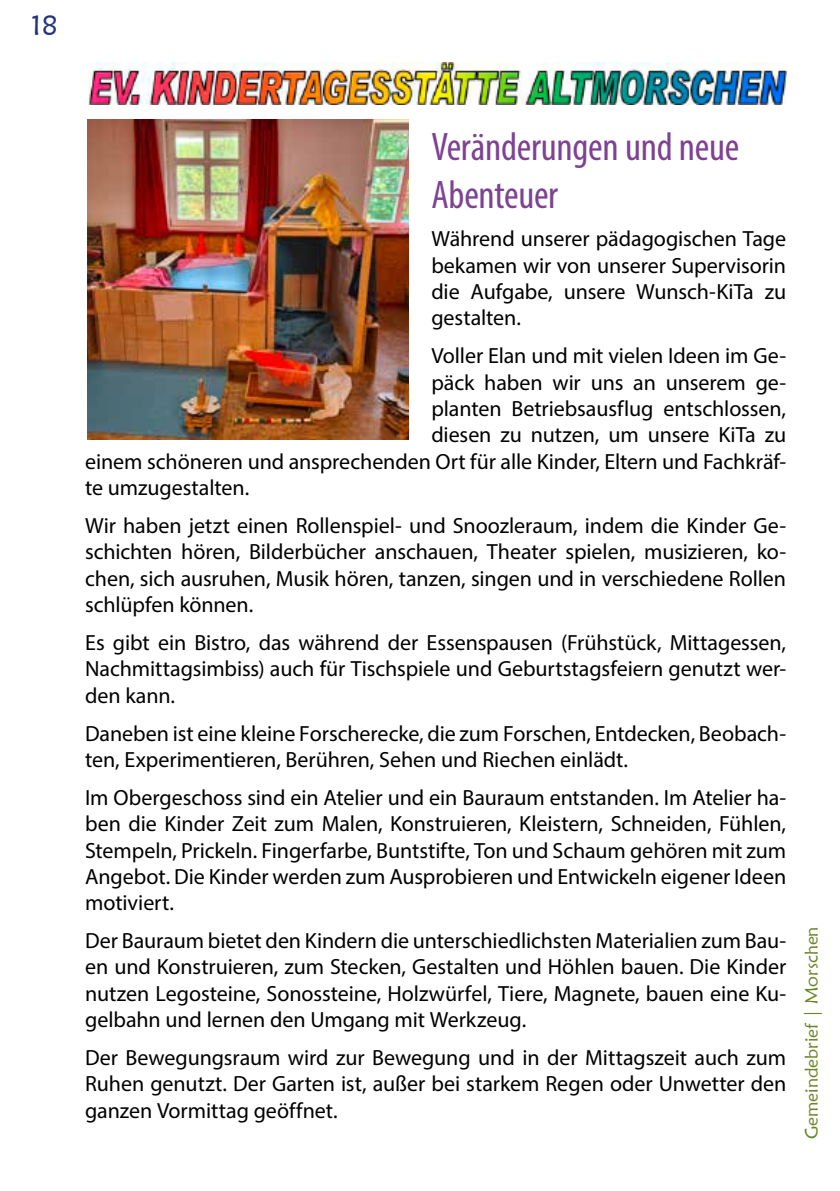
<style>
.page{position:relative;width:840px;height:1191px;background:#fff}
.page>*{position:absolute;margin:0;border:0;box-sizing:border-box;transform-origin:0 0}
.t1{font:condensed 40px/48px "Myriad Pro";letter-spacing:-.005em;color:#7e4292}
.t2{font:28px "Maiandra GD";color:#223382}
.t3{font:22px/26.4px "Myriad Pro";letter-spacing:-.005em;color:#000;text-align:justify}
.t4{font:18px "Maiandra GD";color:#6b8628}
</style>
<div class="page">
<img style="left:88px;top:63px;width:697px;height:41px">
<img style="left:88px;top:119px;width:320px;height:320px">
<p class="t2" style="left:31px;top:8px;width:29px">18</p>
<h1 class="t1" style="left:431px;top:123px;width:309px">Veränderungen und neue<br>Abenteuer</h1>
<p class="t3" style="left:431px;top:225px;width:356px">Während unserer pädagogischen Tage bekamen wir von unserer Supervisorin die Aufgabe, unsere Wunsch-KiTa zu gestalten.</p>
<p class="t3" style="left:431px;top:342px;width:356px">Voller Elan und mit vielen Ideen im Ge-</p>
<p class="t3" style="left:431px;top:369px;width:356px">päck haben wir uns an unserem ge-</p>
<p class="t3" style="left:431px;top:395px;width:356px">planten Betriebsausflug entschlossen,</p>
<p class="t3" style="left:431px;top:421px;width:356px">diesen zu nutzen, um unsere KiTa zu</p>
<p class="t3" style="left:85px;top:448px;width:702px">einem schöneren und ansprechenden Ort für alle Kinder, Eltern und Fachkräf-</p>
<p class="t3" style="left:85px;top:474px;width:166px">te umzugestalten.</p>
<p class="t3" style="left:85px;top:512px;width:702px">Wir haben jetzt einen Rollenspiel- und Snoozleraum, indem die Kinder Ge&shy;schichten hören, Bilderbücher anschauen, Theater spielen, musizieren, ko&shy;chen, sich ausruhen, Musik hören, tanzen, singen und in verschiedene Rollen schlüpfen können.</p>
<p class="t3" style="left:85px;top:629px;width:702px">Es gibt ein Bistro, das während der Essenspausen (Frühstück, Mittagessen, Nachmittagsimbiss) auch für Tischspiele und Geburtstagsfeiern genutzt wer&shy;den kann.</p>
<p class="t3" style="left:85px;top:719px;width:702px">Daneben ist eine kleine Forscherecke, die zum Forschen, Entdecken, Beobach&shy;ten, Experimentieren, Berühren, Sehen und Riechen einlädt.</p>
<p class="t3" style="left:85px;top:783px;width:702px">Im Obergeschoss sind ein Atelier und ein Bauraum entstanden. Im Atelier ha&shy;ben die Kinder Zeit zum Malen, Konstruieren, Kleistern, Schneiden, Fühlen, Stempeln, Prickeln. Fingerfarbe, Buntstifte, Ton und Schaum gehören mit zum Angebot. Die Kinder werden zum Ausprobieren und Entwickeln eigener Ideen motiviert.</p>
<p class="t3" style="left:85px;top:927px;width:702px">Der Bauraum bietet den Kindern die unterschiedlichsten Materialien zum Bau&shy;en und Konstruieren, zum Stecken, Gestalten und Höhlen bauen. Die Kinder nutzen Legosteine, Sonossteine, Holzwürfel, Tiere, Magnete, bauen eine Ku&shy;gelbahn und lernen den Umgang mit Werkzeug.</p>
<p class="t3" style="left:85px;top:1044px;width:702px">Der Bewegungsraum wird zur Bewegung und in der Mittagszeit auch zum Ruhen genutzt. Der Garten ist, außer bei starkem Regen oder Unwetter den ganzen Vormittag geöffnet.</p>
<p class="t4" style="left:799px;top:1138px;width:214px;rotate:-90deg">Gemeindebrief | Morschen</p>
</div>
